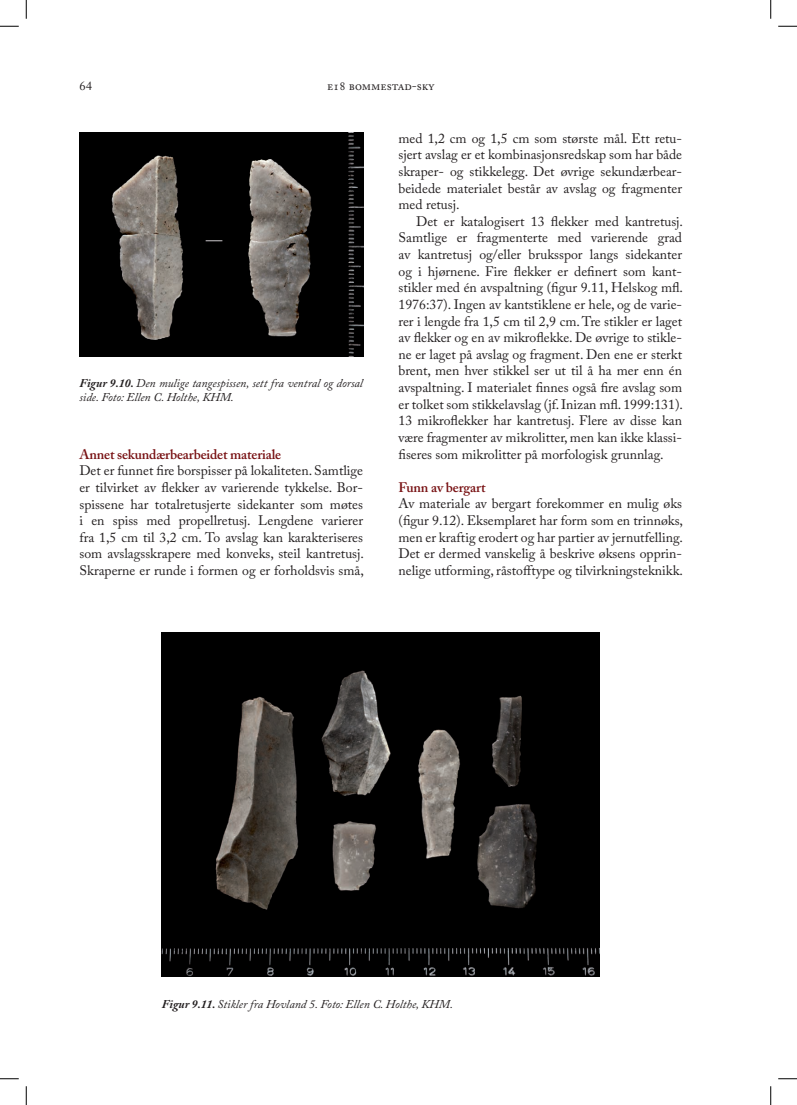
<style>
.page{position:relative;width:797px;height:1105px;background:#fff}
.page>*{position:absolute;margin:0;border:0;box-sizing:border-box;transform-origin:0 0}
.t1{font:13.75px/16.6px "Adobe Caslon Pro";letter-spacing:-.025em;color:#231f20;text-align:justify}
.t2{font:600 13.75px "Adobe Caslon Pro";letter-spacing:-.01em;color:#771012}
.t3{font:12.5px "Adobe Caslon Pro";color:#231f20}
.t4{font:italic 11.88px/14.2px "Adobe Caslon Pro";color:#231f20}
.s1{font-weight:700}
</style>
<div class="page">
<img style="left:79px;top:133px;width:284px;height:224px">
<img style="left:162px;top:632px;width:437px;height:345px">
<svg style="left:0;top:25px;width:19px;height:2px"></svg>
<svg style="left:778px;top:25px;width:19px;height:2px"></svg>
<svg style="left:0;top:1078px;width:19px;height:1px"></svg>
<svg style="left:778px;top:1078px;width:19px;height:1px"></svg>
<svg style="left:25px;top:0;width:2px;height:19px"></svg>
<svg style="left:25px;top:1086px;width:2px;height:19px"></svg>
<svg style="left:770px;top:0;width:1px;height:19px"></svg>
<svg style="left:770px;top:1086px;width:1px;height:19px"></svg>
<p class="t3" style="left:79px;top:78px;width:14px">64</p>
<p class="t3" style="left:327px;top:78px;width:109px">e18 bommestad-sky</p>
<p class="t4" style="left:79px;top:375px;width:285px"><span class="s1">Figur 9.10.</span> Den mulige tangespissen, sett fra ventral og dorsal side. Foto: Ellen C. Holthe, KHM.</p>
<p class="t2" style="left:79px;top:446px;width:203px">Annet sekundærbearbeidet materiale</p>
<p class="t1" style="left:79px;top:462px;width:286px">Det er funnet fire borspisser på lokaliteten. Samtlige er tilvirket av flekker av varierende tykkelse. Bor&shy;spissene har totalretusjerte sidekanter som møtes i en spiss med propellretusj. Lengdene varierer fra 1,5 cm til 3,2 cm. To avslag kan karakteriseres som avslagsskrapere med konveks, steil kantretusj.<br>Skraperne er runde i formen og er forholdsvis små,</p>
<p class="t1" style="left:398px;top:130px;width:285px">med 1,2 cm og 1,5 cm som største mål. Ett retu&shy;sjert avslag er et kombinasjonsredskap som har både skraper- og stikkelegg. Det øvrige sekundærbear&shy;beidede materialet består av avslag og fragmenter med retusj.</p>
<p class="t1" style="left:398px;top:213px;width:286px;text-indent:18px">Det er katalogisert 13 flekker med kantretusj.<br>Samtlige er fragmenterte med varierende grad av kantretusj og/eller bruksspor langs sidekanter og i hjørnene. Fire flekker er definert som kant&shy;stikler med én avspaltning (figur 9.11, Helskog mfl.<br>1976:37). Ingen av kantstiklene er hele, og de varie&shy;rer i lengde fra 1,5 cm til 2,9 cm. Tre stikler er laget av flekker og en av mikroflekke. De øvrige to stikle&shy;ne er laget på avslag og fragment. Den ene er sterkt brent, men hver stikkel ser ut til å ha mer enn én avspaltning. I materialet finnes også fire avslag som er tolket som stikkelavslag (jf. Inizan mfl. 1999:131).<br>13 mikroflekker har kantretusj. Flere av disse kan være fragmenter av mikrolitter, men kan ikke klassi&shy;fiseres som mikrolitter på morfologisk grunnlag.</p>
<p class="t2" style="left:398px;top:479px;width:89px">Funn av bergart</p>
<p class="t1" style="left:398px;top:495px;width:286px">Av materiale av bergart forekommer en mulig øks (figur 9.12). Eksemplaret har form som en trinnøks, men er kraftig erodert og har partier av jernutfelling.<br>Det er dermed vanskelig å beskrive øksens opprin&shy;nelige utforming, råstofftype og tilvirkningsteknikk.</p>
<p class="t4" style="left:162px;top:997px;width:293px"><span class="s1">Figur 9.11.</span> Stikler fra Hovland 5. Foto: Ellen C. Holthe, KHM.</p>
</div>
